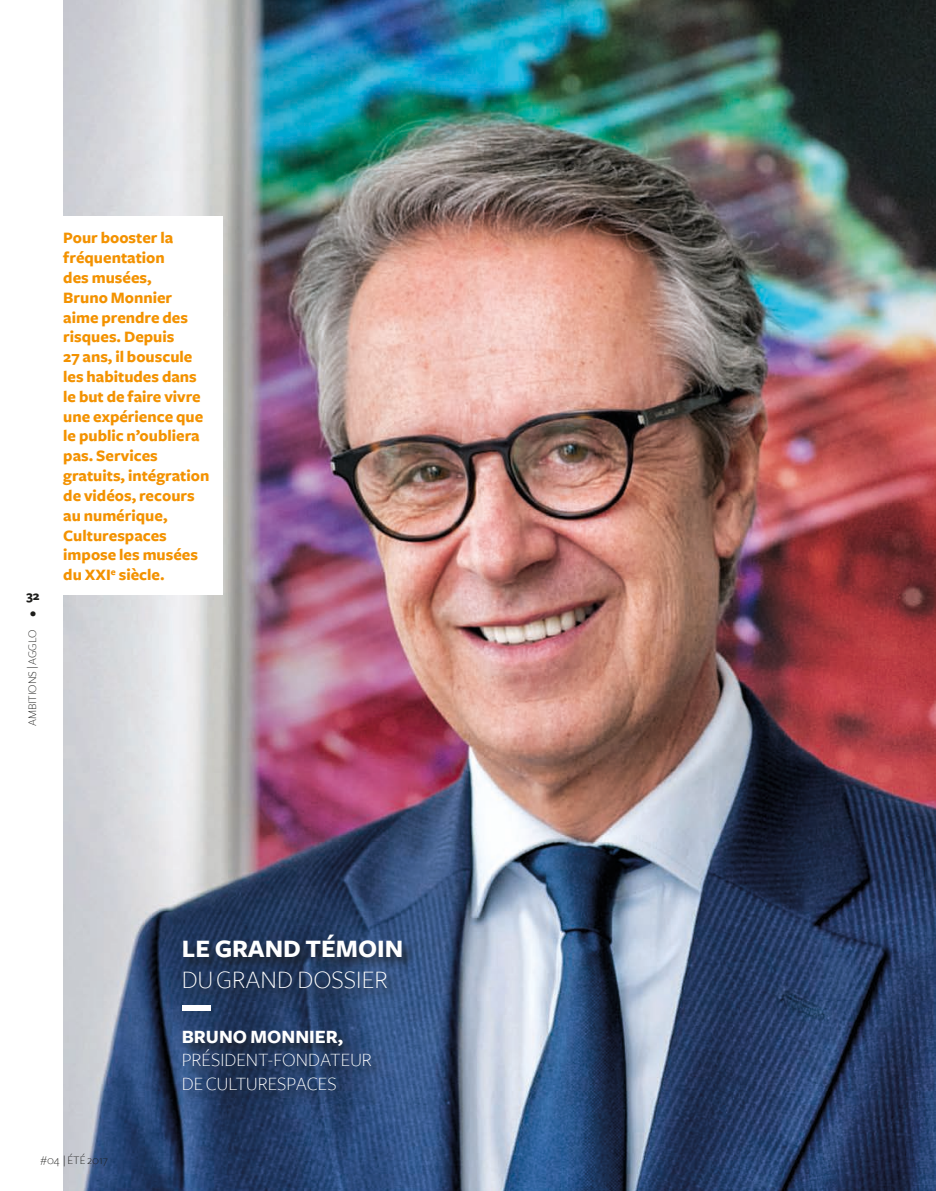
<style>
.page{position:relative;width:936px;height:1191px;background:#fff}
.page>*{position:absolute;margin:0;border:0;box-sizing:border-box;transform-origin:0 0}
.t1{font:300 26.1px "Freight Sans";color:#fff}
.t2{font:700 26.1px "Freight Sans";color:#fff}
.t3{font:300 19.5px/23.4px "Freight Sans";color:#fff}
.t4{font:700 19.5px "Freight Sans";color:#fff}
.t5{font:700 16.5px/19.8px "Freight Sans";color:#f39200}
.t6{font:700 13.5px/17.1px "Freight Sans";color:#1d1d1b}
.t7{font:300 12px "Freight Sans";color:#1d1d1b}
</style>
<div class="page">
<img style="left:64px;top:0;width:871px;height:1191px">
<div style="left:55px;top:216px;width:168px;height:378px;background:#fff"></div>
<div style="left:181px;top:933px;width:234px;height:170px;background:#1d1d1b;opacity:.75"></div>
<p class="t6" style="left:26px;top:587px;width:15px">32 •</p>
<p class="t7" style="left:26px;top:726px;width:98px;rotate:-90deg">AMBITIONS | AGGLO</p>
<p class="t5" style="left:63px;top:229px;width:148px">Pour booster la fréquentation<br>des musées,<br>Bruno Monnier aime prendre des risques. Depuis<br>27 ans, il bouscule les habitudes dans le but de faire vivre une expérience que le public n’oubliera pas. Services gratuits, intégration de vidéos, recours au numérique,<br>Culturespaces impose les musées du XXI<sup>e</sup> siècle.</p>
<h1 class="t2" style="left:182px;top:934px;width:223px">LE GRAND TÉMOIN</h1>
<h1 class="t1" style="left:182px;top:965px;width:207px">DU GRAND DOSSIER</h1>
<p class="t4" style="left:182px;top:1026px;width:163px">BRUNO MONNIER,</p>
<p class="t3" style="left:182px;top:1048px;width:191px">PRÉSIDENT-FONDATEUR<br>DE CULTURESPACES</p>
<p class="t7" style="left:40px;top:1154px;width:69px">#04 | ÉTÉ 2017</p>
</div>
